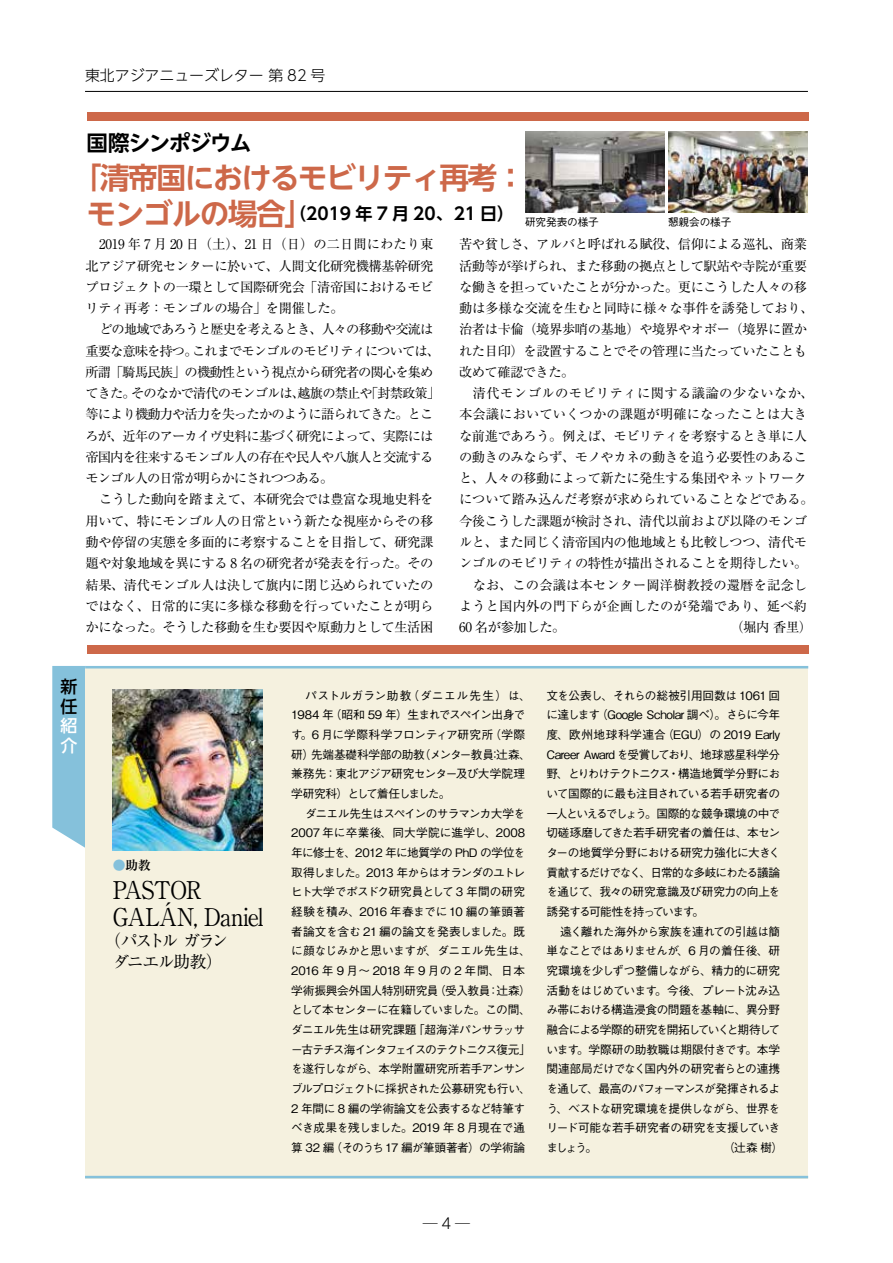
<style>
.page{position:relative;width:893px;height:1263px;background:#fff}
.page>*{position:absolute;margin:0;border:0;box-sizing:border-box;transform-origin:0 0}
.t1{font:700 29.7px "UD Shin Go NT Pro De";letter-spacing:-.05em;color:#cd6849}
.t2{font:24.45px/27.6px "Ryumin Pro";letter-spacing:-.04em;color:#000;scale:.93 1}
.t3{font:700 21.45px "UD Shin Go NT Pro De";letter-spacing:-.05em;color:#000}
.t4{font:700 16.95px "UD Shin Go NT Pro De";color:#000}
.t5{font:16.95px/20.2px "Ryumin Pro";letter-spacing:-.125em;color:#000;text-align:center}
.t6{font:500 16.95px/19.5px "UD Shin Go NT Pro";color:#000}
.t7{font:500 16.95px/19.5px "UD Shin Go NT Pro";color:#fff}
.t8{font:300 14.85px "UD Shin Go NT Pro";color:#000}
.t9{font:13.35px/21.3px "Ryumin Pro";letter-spacing:-.03em;color:#000;text-align:justify}
.t10{font:13.35px/21.3px "Ryumin Pro";letter-spacing:-.065em;color:#000}
.t11{font:13.35px "Ryumin Pro";letter-spacing:.01em;color:#000}
.t12{font:13.35px "Ryumin Pro";letter-spacing:-.01em;color:#000}
.t13{font:13.35px "Ryumin Pro";letter-spacing:.03em;color:#000}
.t14{font:700 12.75px "Ryumin Pro";color:#000}
.t15{font:500 11.7px/19.6px "Gothic BBB Pro";letter-spacing:-.045em;color:#000}
.t16{font:500 10.65px "Gothic BBB Pro";letter-spacing:-.01em;color:#000}
.s1{font-size:29.7px;color:#cd6849}
.s2{color:#85c1db}
</style>
<div class="page">
<hr style="left:85px;top:91px;width:723px;height:1px;background:#000">
<svg style="left:52px;top:666px;width:33px;height:182px;background:#8cc5dd"></svg>
<div style="left:85px;top:667px;width:723px;height:511px;background:#f5f1df"></div>
<img style="left:113px;top:689px;width:150px;height:161px">
<hr style="left:85px;top:666px;width:723px;height:2px;background:#85c1db">
<hr style="left:85px;top:1176px;width:723px;height:2px;background:#85c1db">
<div style="left:87px;top:112px;width:721px;height:9px;background:#cd6849"></div>
<div style="left:87px;top:645px;width:721px;height:8px;background:#cd6849"></div>
<img style="left:668px;top:132px;width:139px;height:80px">
<img style="left:525px;top:132px;width:139px;height:80px">
<p class="t8" style="left:85px;top:63px;width:242px">東北アジアニューズレター 第 82 号</p>
<h3 class="t3" style="left:87px;top:125px;width:167px">国際シンポジウム</h3>
<h1 class="t1" style="left:72px;top:154px;width:455px">「清帝国におけるモビリティ再考：</h1>
<h3 class="t4" style="left:87px;top:200px;width:429px"><span class="s1">モンゴルの場合」</span>（2019 年 7 月 20、21 日）</h3>
<p class="t9" style="left:85px;top:233px;width:350px;text-indent:14px">2019 年 7 月 20 日（土）、21 日（日）の二日間にわたり東北アジア研究センターに於いて、人間文化研究機構基幹研究プロジェクトの一環として国際研究会「清帝国におけるモビリティ再考：モンゴルの場合」を開催した。</p>
<p class="t10" style="left:85px;top:318px;width:356px;text-indent:14px">どの地域であろうと歴史を考えるとき、人々の移動や交流は重要な意味を持つ。これまでモンゴルのモビリティについては、所謂「騎馬民族」の機動性という視点から研究者の関心を集めてきた。そのなかで清代のモンゴルは、越旗の禁止や「封禁政策」等により機動力や活力を失ったかのように語られてきた。ところが、近年のアーカイヴ史料に基づく研究によって、実際には帝国内を往来するモンゴル人の存在や民人や八旗人と交流するモンゴル人の日常が明らかにされつつある。</p>
<p class="t9" style="left:85px;top:488px;width:350px;text-indent:14px">こうした動向を踏まえて、本研究会では豊富な現地史料を用いて、特にモンゴル人の日常という新たな視座からその移動や停留の実態を多面的に考察することを目指して、研究課題や対象地域を異にする 8 名の研究者が発表を行った。その結果、清代モンゴル人は決して旗内に閉じ込められていたのではなく、日常的に実に多様な移動を行っていたことが明らかになった。そうした移動を生む要因や原動力として生活困</p>
<p class="t16" style="left:525px;top:214px;width:75px">研究発表の様子</p>
<p class="t16" style="left:668px;top:214px;width:65px">懇親会の様子</p>
<p class="t9" style="left:459px;top:233px;width:356px;text-align:left">苦や貧しさ、アルバと呼ばれる賦役、信仰による巡礼、商業活動等が挙げられ、また移動の拠点として駅站や寺院が重要な働きを担っていたことが分かった。更にこうした人々の移動は多様な交流を生むと同時に様々な事件を誘発しており、治者は卡倫（境界歩哨の基地）や境界やオボー（境界に置かれた目印）を設置することでその管理に当たっていたことも改めて確認できた。</p>
<p class="t13" style="left:473px;top:383px;width:342px">清代モンゴルのモビリティに関する議論の少ないなか、</p>
<p class="t11" style="left:459px;top:404px;width:350px">本会議においていくつかの課題が明確になったことは大き</p>
<p class="t9" style="left:459px;top:424px;width:350px">な前進であろう。例えば、モビリティを考察するとき単に人</p>
<p class="t9" style="left:459px;top:445px;width:350px">の動きのみならず、モノやカネの動きを追う必要性のあるこ</p>
<p class="t9" style="left:459px;top:467px;width:350px">と、人々の移動によって新たに発生する集団やネットワーク</p>
<p class="t12" style="left:459px;top:489px;width:356px">について踏み込んだ考察が求められていることなどである。</p>
<p class="t9" style="left:459px;top:509px;width:350px">今後こうした課題が検討され、清代以前および以降のモンゴ</p>
<p class="t9" style="left:459px;top:530px;width:350px">ルと、また同じく清帝国内の他地域とも比較しつつ、清代モ</p>
<p class="t9" style="left:459px;top:552px;width:350px">ンゴルのモビリティの特性が描出されることを期待したい。</p>
<p class="t11" style="left:473px;top:574px;width:336px">なお、この会議は本センター岡洋樹教授の還暦を記念し</p>
<p class="t11" style="left:459px;top:595px;width:349px">ようと国内外の門下らが企画したのが発端であり、延べ約</p>
<p class="t9" style="left:459px;top:615px;width:108px">60 名が参加した。</p>
<p class="t9" style="left:730px;top:615px;width:83px">（堀内 香里）</p>
<h3 class="t6" style="left:61px;top:676px;width:18px">新任</h3>
<h3 class="t7" style="left:61px;top:716px;width:18px">紹介</h3>
<p class="t14" style="left:113px;top:855px;width:40px"><span class="s2">●</span>助教</p>
<h2 class="t2" style="left:113px;top:874px;width:164px">PASTOR<br>GALÁN, Daniel</h2>
<h3 class="t5" style="left:104px;top:930px;width:126px">（パストル ガランダニエル助教）</h3>
<p class="t15" style="left:291px;top:684px;width:241px;text-indent:14px">パストルガラン助教（ダニエル先生）は、<br>1984 年（昭和 59 年）生まれでスペイン出身です。6 月に学際科学フロンティア研究所（学際研）先端基礎科学部の助教（メンター教員：辻森、兼務先：東北アジア研究センター及び大学院理学研究科）として着任しました。</p>
<p class="t15" style="left:291px;top:802px;width:241px;text-indent:14px">ダニエル先生はスペインのサラマンカ大学を<br>2007 年に卒業後、同大学院に進学し、2008年に修士を、2012 年に地質学の PhD の学位を取得しました。2013 年からはオランダのユトレヒト大学でポスドク研究員として 3 年間の研究経験を積み、2016 年春までに 10 編の筆頭著者論文を含む 21 編の論文を発表しました。既に顔なじみかと思いますが、ダニエル先生は、<br>2016 年 9 月〜 2018 年 9 月の 2 年間、日本学術振興会外国人特別研究員（受入教員：辻森）として本センターに在籍していました。この間、ダニエル先生は研究課題「超海洋パンサラッサ－古テチス海インタフェイスのテクトニクス復元」を遂行しながら、本学附置研究所若手アンサンブルプロジェクトに採択された公募研究も行い、<br>2 年間に 8 編の学術論文を公表するなど特筆すべき成果を残しました。2019 年 8 月現在で通算 32 編（そのうち17 編が筆頭著者）の学術論</p>
<p class="t15" style="left:546px;top:684px;width:235px;text-align:justify">文を公表し、それらの総被引用回数は 1061 回に達します（Google Scholar 調べ）。さらに今年度、欧州地球科学連合（EGU）の 2019 Early Career Award を受賞しており、地球惑星科学分野、とりわけテクトニクス・構造地質学分野において国際的に最も注目されている若手研究者の一人といえるでしょう。国際的な競争環境の中で切磋琢磨してきた若手研究者の着任は、本センターの地質学分野における研究力強化に大きく貢献するだけでなく、日常的な多岐にわたる議論を通じて、我々の研究意識及び研究力の向上を誘発する可能性を持っています。</p>
<p class="t15" style="left:546px;top:920px;width:235px;text-align:justify;text-indent:14px">遠く離れた海外から家族を連れての引越は簡単なことではありませんが、6 月の着任後、研究環境を少しずつ整備しながら、精力的に研究活動をはじめています。今後、プレート沈み込み帯における構造浸食の問題を基軸に、異分野融合による学際的研究を開拓していくと期待しています。学際研の助教職は期限付きです。本学関連部局だけでなく国内外の研究者らとの連携を通して、最高のパフォーマンスが発揮されるよう、ベストな研究環境を提供しながら、世界をリード可能な若手研究者の研究を支援していきましょう。</p>
<p class="t15" style="left:723px;top:1136px;width:62px">（辻森 樹）</p>
<p class="t8" style="left:423px;top:1212px;width:49px">─4─</p>
</div>
